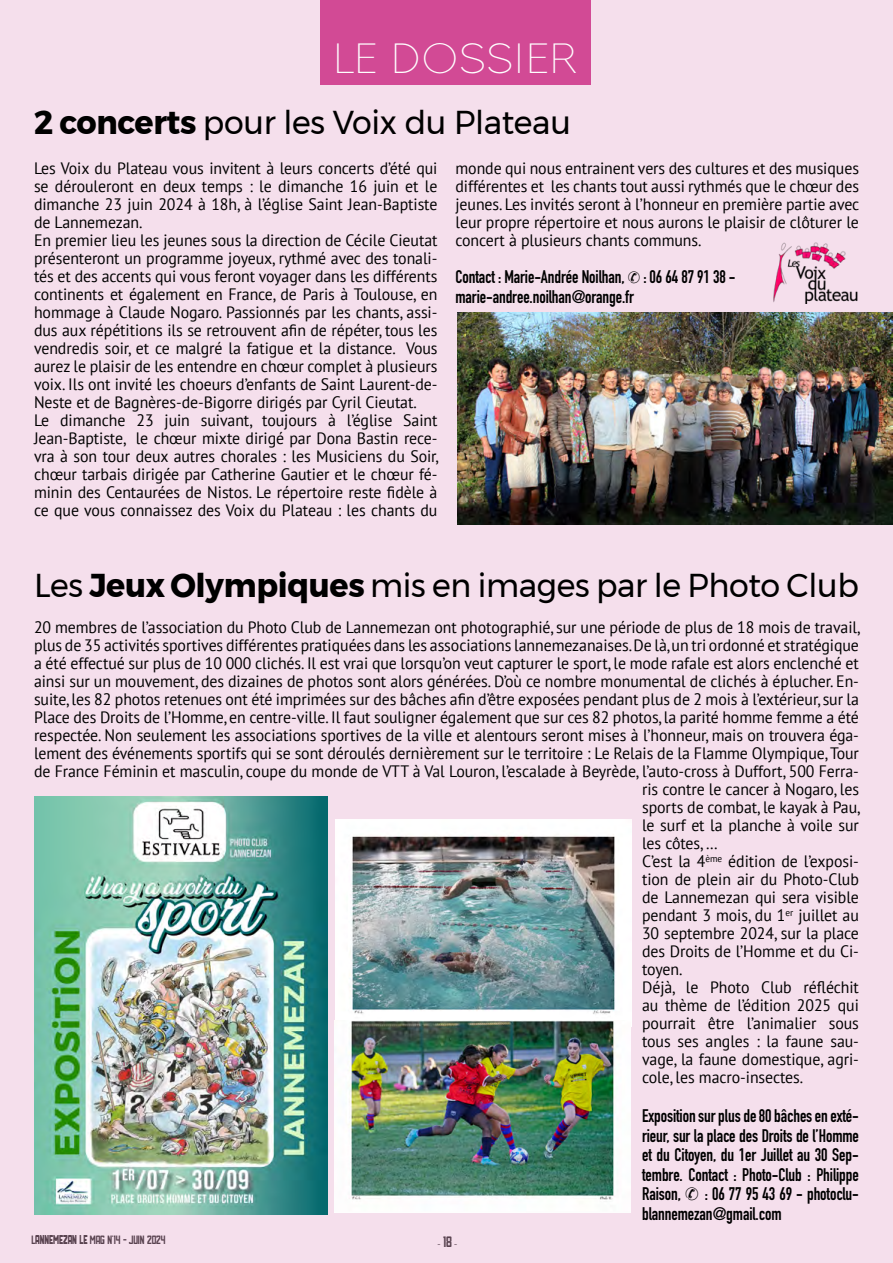
<style>
.page{position:relative;width:893px;height:1263px;background:#f5dfec}
.page>*{position:absolute;margin:0;border:0;box-sizing:border-box;transform-origin:0 0}
.t1{font:100 42px "Morn";letter-spacing:.025em;color:#fff;scale:1.04 1}
.t2{font:33px "Gontserrat";letter-spacing:-.01em;color:#000;scale:.96 1}
.t3{font:700 18px/19.5px "DIN Condensed";letter-spacing:-.005em;color:#000;scale:.96 1}
.t4{font:16.5px/18px "PT Sans";letter-spacing:-.005em;color:#000;scale:.96 1}
.t5{font:12px "Hal Hal";letter-spacing:-.01em;color:#000;scale:.96 1}
.t6{font:9.75px "Avenir";color:#000;scale:.96 1}
.s1{font-weight:700}
.s2{font-family:"Hal Hal";font-size:15px}
</style>
<div class="page">
<div style="left:320px;top:0;width:271px;height:85px;background:#d24a95"></div>
<img style="left:457px;top:313px;width:435px;height:211px">
<img style="left:34px;top:796px;width:293px;height:418px">
<img style="left:336px;top:819px;width:295px;height:208px">
<img style="left:335px;top:1020px;width:295px;height:192px">
<img style="left:773px;top:242px;width:85px;height:61px">
<hr style="left:892px;top:0;width:1px;height:1263px;background:#e7aed0">
<h1 class="t1" style="left:333px;top:33px;width:236px">LE DOSSIER</h1>
<h2 class="t2" style="left:34px;top:97px;width:561px"><span class="s1">2 concerts</span> pour les Voix du Plateau</h2>
<p class="t4" style="left:34px;top:159px;width:423px">Les Voix du Plateau vous invitent à leurs concerts d’été qui se dérouleront en deux temps : le dimanche 16 juin et le dimanche 23 juin 2024 à 18h, à l’église Saint Jean-Baptiste de Lannemezan.<br>En premier lieu les jeunes sous la direction de Cécile Cieutat présenteront un programme joyeux, rythmé avec des tonali&shy;tés et des accents qui vous feront voyager dans les différents continents et également en France, de Paris à Toulouse, en hommage à Claude Nogaro. Passionnés par les chants, assi&shy;dus aux répétitions ils se retrouvent afin de répéter, tous les vendredis soir, et ce malgré la fatigue et la distance. Vous aurez le plaisir de les entendre en chœur complet à plusieurs voix. Ils ont invité les choeurs d’enfants de Saint Laurent-de-Neste et de Bagnères-de-Bigorre dirigés par Cyril Cieutat.<br>Le dimanche 23 juin suivant, toujours à l’église Saint Jean-Baptiste, le chœur mixte dirigé par Dona Bastin rece&shy;vra à son tour deux autres chorales : les Musiciens du Soir, chœur tarbais dirigée par Catherine Gautier et le chœur fé&shy;minin des Centaurées de Nistos. Le répertoire reste fidèle à ce que vous connaissez des Voix du Plateau : les chants du</p>
<p class="t4" style="left:455px;top:159px;width:422px;text-align:justify">monde qui nous entrainent vers des cultures et des musiques différentes et les chants tout aussi rythmés que le chœur des jeunes. Les invités seront à l’honneur en première partie avec leur propre répertoire et nous aurons le plaisir de clôturer le concert à plusieurs chants communs.</p>
<p class="t3" style="left:455px;top:267px;width:293px">Contact : Marie-Andrée Noilhan, : 06 64 87 91 38 - marie-andree.noilhan@orange.fr</p>
<h2 class="t2" style="left:34px;top:560px;width:861px">Les <span class="s1">Jeux Olympiques</span> mis en images par le Photo Club</h2>
<p class="t4" style="left:34px;top:618px;width:862px">20 membres de l’association du Photo Club de Lannemezan ont photographié, sur une période de plus de 18 mois de travail,</p>
<p class="t4" style="left:34px;top:636px;width:861px">plus de 35 activités sportives différentes pratiquées dans les associations lannemezanaises. De là, un tri ordonné et stratégique</p>
<p class="t4" style="left:34px;top:654px;width:861px">a été effectué sur plus de 10 000 clichés. Il est vrai que lorsqu’on veut capturer le sport, le mode rafale est alors enclenché et</p>
<p class="t4" style="left:34px;top:672px;width:861px">ainsi sur un mouvement, des dizaines de photos sont alors générées. D’où ce nombre monumental de clichés à éplucher. En-</p>
<p class="t4" style="left:34px;top:690px;width:861px">suite, les 82 photos retenues ont été imprimées sur des bâches afin d’être exposées pendant plus de 2 mois à l’extérieur, sur la</p>
<p class="t4" style="left:34px;top:708px;width:861px">Place des Droits de l’Homme, en centre-ville. Il faut souligner également que sur ces 82 photos, la parité homme femme a été</p>
<p class="t4" style="left:34px;top:726px;width:861px">respectée. Non seulement les associations sportives de la ville et alentours seront mises à l’honneur, mais on trouvera éga-</p>
<p class="t4" style="left:34px;top:744px;width:861px">lement des événements sportifs qui se sont déroulés dernièrement sur le territoire : Le Relais de la Flamme Olympique, Tour</p>
<p class="t4" style="left:34px;top:762px;width:861px">de France Féminin et masculin, coupe du monde de VTT à Val Louron, l’escalade à Beyrède, l’auto-cross à Duffort, 500 Ferra-</p>
<p class="t4" style="left:642px;top:780px;width:227px">ris contre le cancer à Nogaro, les</p>
<p class="t4" style="left:642px;top:798px;width:229px">sports de combat, le kayak à Pau,</p>
<p class="t4" style="left:642px;top:816px;width:227px">le surf et la planche à voile sur</p>
<p class="t4" style="left:642px;top:834px;width:80px">les côtes, …</p>
<p class="t4" style="left:642px;top:852px;width:227px">C’est la 4<sup>ème</sup> édition de l’exposi-</p>
<p class="t4" style="left:642px;top:870px;width:227px">tion de plein air du Photo-Club</p>
<p class="t4" style="left:642px;top:888px;width:227px">de Lannemezan qui sera visible</p>
<p class="t4" style="left:642px;top:906px;width:227px">pendant 3 mois, du 1<sup>er</sup> juillet au</p>
<p class="t4" style="left:642px;top:924px;width:227px">30 septembre 2024, sur la place</p>
<p class="t4" style="left:642px;top:942px;width:227px">des Droits de l’Homme et du Ci-</p>
<p class="t4" style="left:642px;top:960px;width:44px">toyen.</p>
<p class="t4" style="left:642px;top:978px;width:227px">Déjà, le Photo Club réfléchit</p>
<p class="t4" style="left:642px;top:996px;width:227px">au thème de l’édition 2025 qui</p>
<p class="t4" style="left:642px;top:1014px;width:227px">pourrait être l’animalier sous</p>
<p class="t4" style="left:642px;top:1032px;width:227px">tous ses angles : la faune sau-</p>
<p class="t4" style="left:642px;top:1050px;width:227px">vage, la faune domestique, agri-</p>
<p class="t4" style="left:642px;top:1068px;width:169px">cole, les macro-insectes.</p>
<p class="t3" style="left:642px;top:1106px;width:227px;text-align:justify">Exposition sur plus de 80 bâches en exté&shy;rieur, sur la place des Droits de l’Homme et du Citoyen, du 1er Juillet au 30 Sep&shy;tembre. Contact : Photo-Club : Philippe Raison,</p>
<p class="t3" style="left:642px;top:1184px;width:227px;text-indent:63px">: 06 77 95 43 69 - photoclu&shy;blannemezan@gmail.com</p>
<p class="t5" style="left:31px;top:1234px;width:141px">LANNEMEZAN LE MAG N°14 - JUIN 2024</p>
<p class="t6" style="left:438px;top:1237px;width:22px">- <span class="s2">18</span> -</p>
</div>
